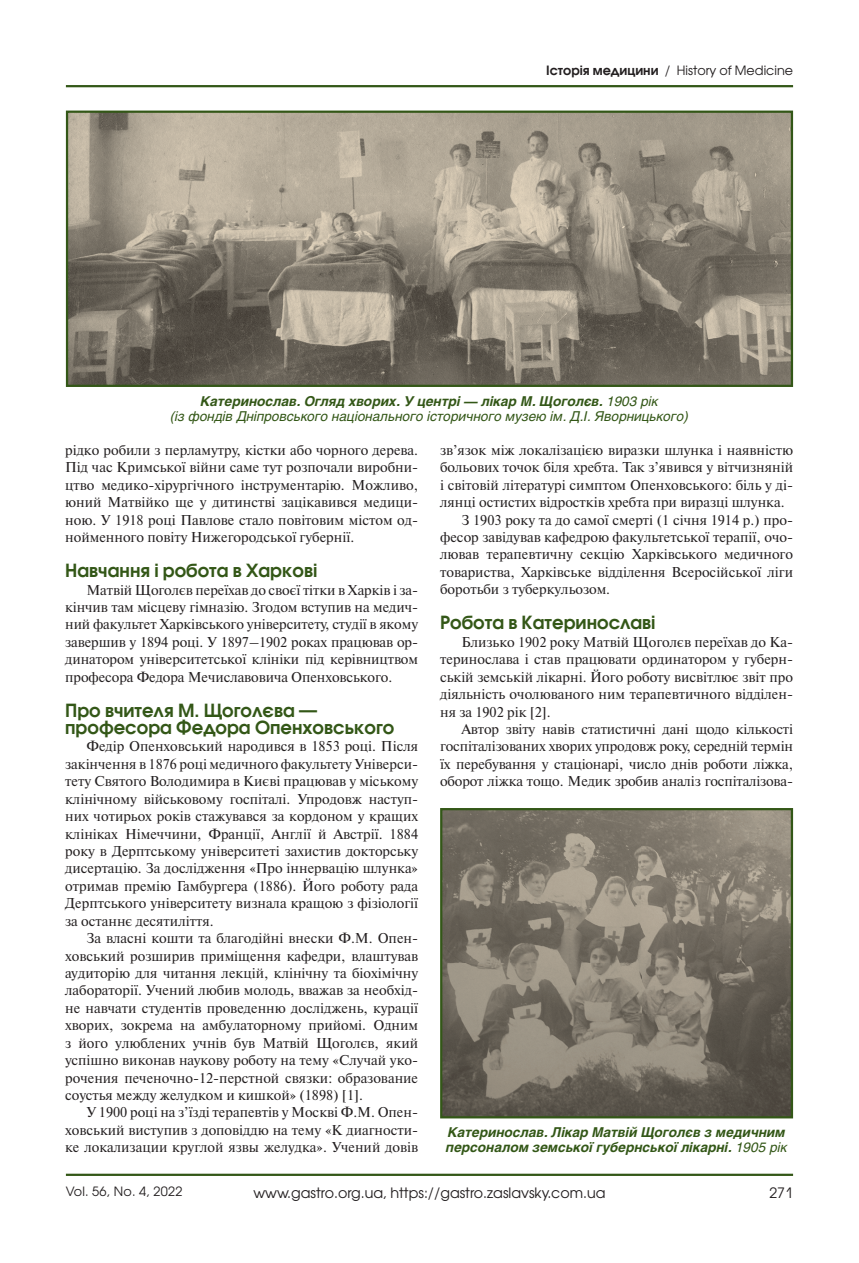
<style>
.page{position:relative;width:859px;height:1263px;background:#fff}
.page>*{position:absolute;margin:0;border:0;box-sizing:border-box;transform-origin:0 0}
.t1{font:700 18px/17.4px "Avant Garde Gothic C";color:#335717}
.t2{font:14.25px/17.4px "Newton C";color:#231f20;text-align:justify}
.t3{font:14.25px "Avant Garde Gothic C";color:#231f20}
.t4{font:italic 13.5px/15px "Helios";color:#335717;text-align:center}
.t5{font:italic 700 13.5px/15px "Helios";color:#335717}
.t6{font:12.75px "Avant Garde Gothic C";color:#231f20}
.t7{font:12.75px "Avant Garde Gothic C";letter-spacing:.02em;color:#231f20}
.s1{font-weight:700}
.s2{font-weight:400}
</style>
<div class="page">
<hr style="left:66px;top:85px;width:727px;height:2px;background:#335717">
<hr style="left:66px;top:1174px;width:727px;height:2px;background:#335717">
<img style="left:69px;top:114px;width:721px;height:270px">
<div style="left:66px;top:111px;width:727px;height:276px;border:2px solid #335717"></div>
<img style="left:443px;top:811px;width:347px;height:304px">
<div style="left:440px;top:808px;width:353px;height:310px;border:2px solid #335717"></div>
<p class="t6" style="left:546px;top:63px;width:248px"><span class="s1">Історія медицини</span> / History of Medicine</p>
<p class="t4" style="left:170px;top:394px;width:520px"><span class="s1">Катеринослав. Огляд хворих. У центрі — лікар М. Щоголєв.</span> 1903 рік<br>(із фондів Дніпровського національного історичного музею ім. Д.І. Яворницького)</p>
<p class="t2" style="left:65px;top:441px;width:354px">рідко робили з перламутру, кістки або чорного дерева.<br>Під час Кримської війни саме тут розпочали виробни&shy;цтво медико-хірургічного інструментарію. Можливо, юний Матвійко ще у дитинстві зацікавився медици&shy;ною. У 1918 році Павлове стало повітовим містом од&shy;нойменного повіту Нижегородської губернії.</p>
<p class="t1" style="left:65px;top:561px;width:254px">Навчання і робота в Харкові</p>
<p class="t2" style="left:65px;top:581px;width:354px;text-indent:21px">Матвій Щоголєв переїхав до своєї тітки в Харків і за&shy;кінчив там місцеву гімназію. Згодом вступив на медич&shy;ний факультет Харківського університету, студії в якому завершив у 1894 році. У 1897–1902 роках працював ор&shy;динатором університетської клініки під керівництвом професора Федора Мечиславовича Опенховського.</p>
<p class="t1" style="left:65px;top:701px;width:331px">Про вчителя М. Щоголєва — професора Федора Опенховського</p>
<p class="t2" style="left:65px;top:738px;width:354px;text-indent:21px">Федір Опенховський народився в 1853 році. Після закінчення в 1876 році медичного факультету Універси&shy;тету Святого Володимира в Києві працював у міському клінічному військовому госпіталі. Упродовж наступ&shy;них чотирьох років стажувався за кордоном у кращих клініках Німеччини, Франції, Англії й Австрії. 1884 року в Дерптському університеті захистив докторську дисертацію. За дослідження «Про іннервацію шлунка» отримав премію Гамбургера (1886). Його роботу рада Дерптського університету визнала кращою з фізіології за останнє десятиліття.</p>
<p class="t2" style="left:65px;top:930px;width:354px;text-indent:21px">За власні кошти та благодійні внески Ф.М. Опен&shy;ховський розширив приміщення кафедри, влаштував аудиторію для читання лекцій, клінічну та біохімічну лабораторії. Учений любив молодь, вважав за необхід&shy;не навчати студентів проведенню досліджень, курації хворих, зокрема на амбулаторному прийомі. Одним з його улюблених учнів був Матвій Щоголєв, який успішно виконав наукову роботу на тему «Случай уко&shy;рочения печеночно-12-перстной связки: образование соустья между желудком и кишкой» (1898) [1].</p>
<p class="t2" style="left:65px;top:1104px;width:354px;text-indent:21px">У 1900 році на з’їзді терапевтів у Москві Ф.М. Опен&shy;ховський виступив з доповіддю на тему «К диагности&shy;ке локализации круглой язвы желудка». Учений довів</p>
<p class="t2" style="left:440px;top:441px;width:354px">зв’язок між локалізацією виразки шлунка і наявністю</p>
<p class="t2" style="left:440px;top:459px;width:354px">больових точок біля хребта. Так з’явився у вітчизняній</p>
<p class="t2" style="left:440px;top:476px;width:354px">і світовій літературі симптом Опенховського: біль у ді-</p>
<p class="t2" style="left:440px;top:494px;width:346px">лянці остистих відростків хребта при виразці шлунка.</p>
<p class="t2" style="left:461px;top:511px;width:333px">З 1903 року та до самої смерті (1 січня 1914 р.) про-</p>
<p class="t2" style="left:440px;top:528px;width:354px">фесор завідував кафедрою факультетської терапії, очо-</p>
<p class="t2" style="left:440px;top:546px;width:354px">лював терапевтичну секцію Харківського медичного</p>
<p class="t2" style="left:440px;top:563px;width:354px">товариства, Харківське відділення Всеросійської ліги</p>
<p class="t2" style="left:440px;top:581px;width:172px">боротьби з туберкульозом.</p>
<p class="t1" style="left:440px;top:614px;width:217px">Робота в Катеринославі</p>
<p class="t2" style="left:440px;top:633px;width:354px;text-indent:21px">Близько 1902 року Матвій Щоголєв переїхав до Ка&shy;теринослава і став працювати ординатором у губерн&shy;ській земській лікарні. Його роботу висвітлює звіт про діяльність очолюваного ним терапевтичного відділен&shy;ня за 1902 рік [2].</p>
<p class="t2" style="left:440px;top:720px;width:354px;text-indent:21px">Автор звіту навів статистичні дані щодо кількості госпіталізованих хворих упродовж року, середній термін їх перебування у стаціонарі, число днів роботи ліжка, оборот ліжка тощо. Медик зробив аналіз госпіталізова-</p>
<p class="t5" style="left:446px;top:1125px;width:343px">Катеринослав. Лікар Матвій Щоголєв з медичним персоналом земської губернської лікарні. <span class="s2">1905 рік</span></p>
<p class="t7" style="left:66px;top:1184px;width:118px">Vol. 56, No. 4, 2022</p>
<p class="t3" style="left:253px;top:1184px;width:354px">www.gastro.org.ua, https://gastro.zaslavsky.com.ua</p>
<p class="t3" style="left:769px;top:1184px;width:25px">271</p>
</div>
